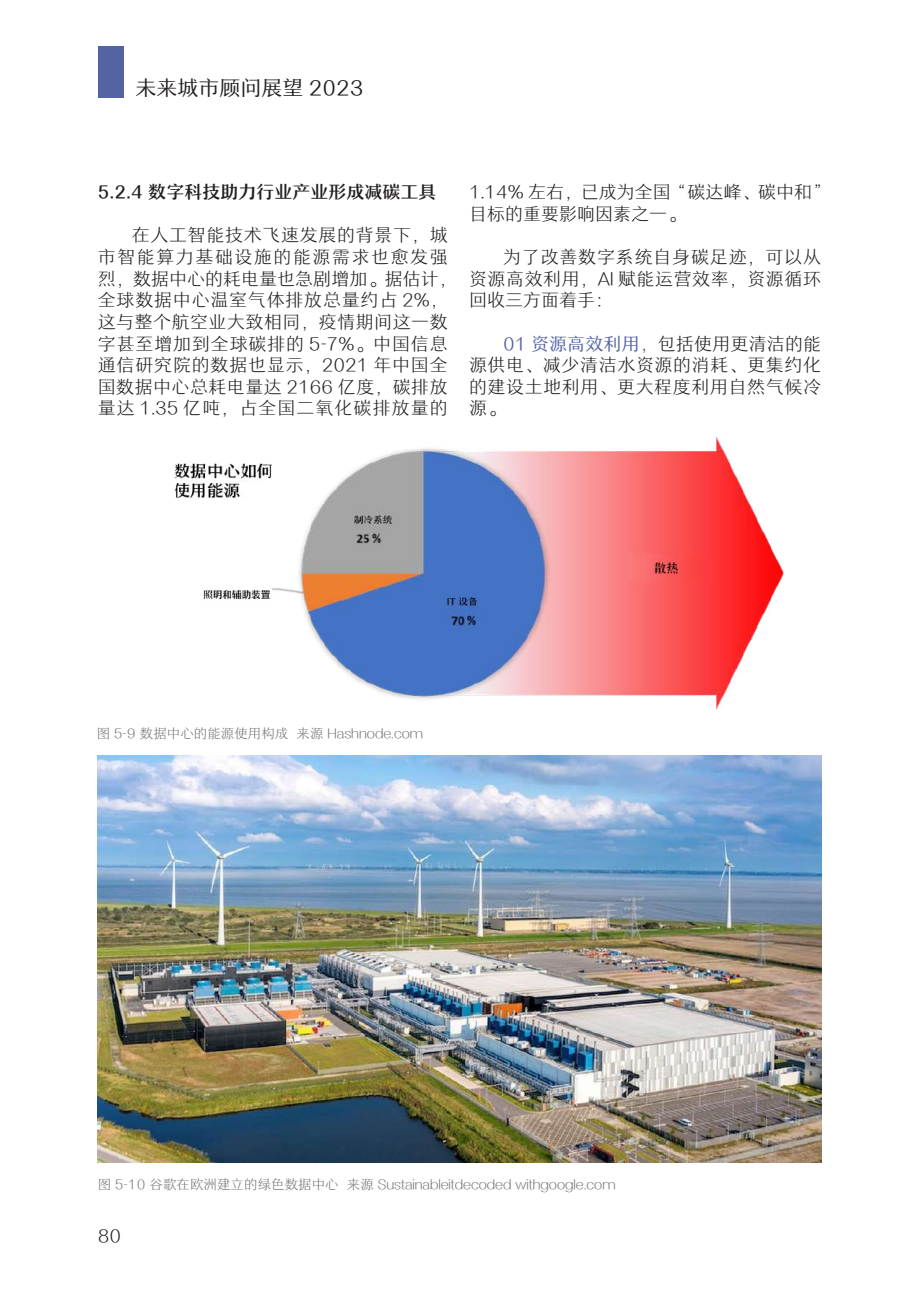
<style>
.page{position:relative;width:919px;height:1289px;background:#fff}
.page>*{position:absolute;margin:0;border:0;box-sizing:border-box;transform-origin:0 0}
.t1{font:21px "HY Run Yuan DEW";color:#231f20}
.t2{font:18px/21.6px "HY Run Yuan CEW";letter-spacing:.035em;color:#231f20;text-align:justify}
.t3{font:18px/21.6px "HY Run Yuan CEW";color:#231f20}
.t4{font:18px "HY Run Yuan FEW";color:#231f20}
.t5{font:18px "HY Run Yuan DEW";letter-spacing:.01em;color:#5463a4}
.t6{font:13.5px "HY Run Yuan CEW";color:#76787b}
.s1{font-family:"HY Run Yuan CEW";color:#231f20}
</style>
<div class="page">
<div style="left:98px;top:47px;width:25px;height:51px;background:#5463a4"></div>
<img style="left:174px;top:437px;width:609px;height:273px">
<img style="left:97px;top:755px;width:724px;height:406px">
<p class="t1" style="left:135px;top:75px;width:229px">未来城市顾问展望 2023</p>
<p class="t4" style="left:98px;top:182px;width:340px">5.2.4 数字科技助力行业产业形成减碳工具</p>
<p class="t2" style="left:98px;top:224px;width:360px;text-align:left;text-indent:34px">在人工智能技术飞速发展的背景下，城市智能算力基础设施的能源需求也愈发强烈，数据中心的耗电量也急剧增加。据估计，全球数据中心温室气体排放总量约占 2%，这与整个航空业大致相同，疫情期间这一数字甚至增加到全球碳排的 5-7%。中国信息通信研究院的数据也显示，2021 年中国全国数据中心总耗电量达 2166 亿度，碳排放量达 1.35 亿吨，占全国二氧化碳排放量的</p>
<p class="t3" style="left:469px;top:181px;width:362px">1.14% 左右，已成为全国“碳达峰、碳中和”目标的重要影响因素之一。</p>
<p class="t2" style="left:469px;top:246px;width:353px;text-indent:34px">为了改善数字系统自身碳足迹，可以从资源高效利用，AI 赋能运营效率，资源循环回收三方面着手：</p>
<p class="t5" style="left:503px;top:333px;width:319px">01 资源高效利用，<span class="s1">包括使用更清洁的能</span></p>
<p class="t2" style="left:469px;top:354px;width:353px">源供电、减少清洁水资源的消耗、更集约化的建设土地利用、更大程度利用自然气候冷源。</p>
<p class="t6" style="left:97px;top:725px;width:328px">图 5-9 数据中心的能源使用构成 来源 Hashnode.com</p>
<p class="t6" style="left:98px;top:1176px;width:519px">图 5-10 谷歌在欧洲建立的绿色数据中心 来源 Sustainableitdecoded withgoogle.com</p>
<p class="t2" style="left:98px;top:1224px;width:25px">80</p>
</div>
